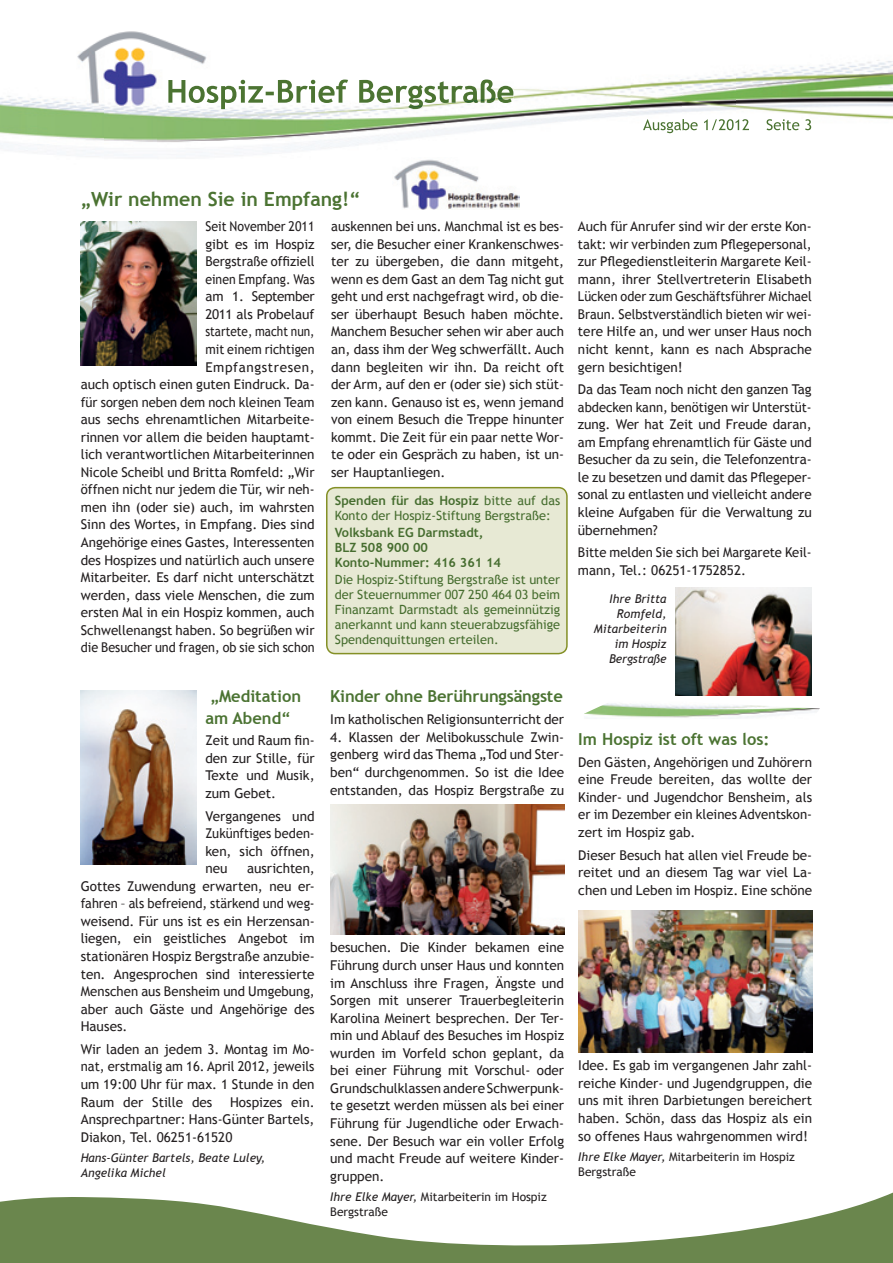
<style>
.page{position:relative;width:893px;height:1263px;background:#fff}
.page>*{position:absolute;margin:0;border:0;box-sizing:border-box;transform-origin:0 0}
.t1{font:700 19.5px "Trebuchet MS";color:#4b7332}
.t2{font:700 16.5px/21px "Trebuchet MS";color:#4b7332}
.t3{font:13.5px/17.5px "Trebuchet MS";color:#231f20;text-align:justify}
.t4{font:13.5px/17.5px "Trebuchet MS";color:#231f20;text-align:right;scale:.92 1}
.t5{font:12.75px/15px "Trebuchet MS";color:#466d2f}
.t6{font:700 12.75px/15px "Trebuchet MS";color:#466d2f}
.t7{font:italic 12px/15px "Trebuchet MS";color:#231f20;text-align:right}
.t8{font:12px/15px "Trebuchet MS";color:#231f20}
.s1{font-weight:700}
.s2{font-style:italic}
</style>
<div class="page">
<img style="left:84px;top:31px;width:123px;height:75px">
<img style="left:81px;top:221px;width:116px;height:144px">
<img style="left:675px;top:587px;width:136px;height:108px">
<img style="left:578px;top:910px;width:234px;height:142px">
<img style="left:81px;top:690px;width:116px;height:174px">
<img style="left:330px;top:804px;width:234px;height:131px">
<img style="left:0;top:51px;width:106px;height:181px">
<img style="left:157px;top:105px;width:473px;height:127px">
<img style="left:105px;top:106px;width:53px;height:115px">
<img style="left:630px;top:78px;width:52px;height:38px">
<img style="left:736px;top:60px;width:157px;height:71px">
<img style="left:682px;top:74px;width:54px;height:38px">
<img style="left:514px;top:78px;width:117px;height:27px">
<img style="left:767px;top:119px;width:44px;height:11px">
<img style="left:643px;top:119px;width:106px;height:14px">
<img style="left:168px;top:79px;width:346px;height:30px">
<img style="left:168px;top:79px;width:57px;height:27px">
<img style="left:584px;top:703px;width:236px;height:16px">
<img style="left:392px;top:157px;width:128px;height:52px">
<svg style="left:0;top:1192px;width:893px;height:71px;fill:#6a864d"></svg>
<div style="left:327px;top:488px;width:240px;height:166px;background:#e7e9d4;border-radius:9px"></div>
<div style="left:326px;top:487px;width:242px;height:167px;border:2px solid #849026;border-radius:9px"></div>
<h1 class="t1" style="left:81px;top:187px;width:281px">„Wir nehmen Sie in Empfang!“</h1>
<p class="t3" style="left:331px;top:218px;width:234px">auskennen bei uns. Manchmal ist es bes&shy;ser, die Besucher einer Krankenschwes&shy;ter zu übergeben, die dann mitgeht, wenn es dem Gast an dem Tag nicht gut geht und erst nachgefragt wird, ob die&shy;ser überhaupt Besuch haben möchte.<br>Manchem Besucher sehen wir aber auch an, dass ihm der Weg schwerfällt. Auch dann begleiten wir ihn. Da reicht oft der Arm, auf den er (oder sie) sich stüt&shy;zen kann. Genauso ist es, wenn jemand von einem Besuch die Treppe hinunter kommt. Die Zeit für ein paar nette Wor&shy;te oder ein Gespräch zu haben, ist un&shy;ser Hauptanliegen.</p>
<p class="t3" style="left:578px;top:218px;width:235px">Auch für Anrufer sind wir der erste Kon&shy;takt: wir verbinden zum Pflegepersonal, zur Pflegedienstleiterin Margarete Keil&shy;mann, ihrer Stellvertreterin Elisabeth Lücken oder zum Geschäftsführer Michael Braun. Selbstverständlich bieten wir wei&shy;tere Hilfe an, und wer unser Haus noch nicht kennt, kann es nach Absprache gern besichtigen!</p>
<p class="t4" style="left:81px;top:218px;width:256px">Seit November 2011<br>gibt es im Hospiz<br>Bergstraße offiziell<br>einen Empfang. Was<br>am 1. September<br>2011 als Probelauf<br>startete, macht nun,<br>mit einem richtigen<br>Empfangstresen,<br>auch optisch einen guten Eindruck. Da&shy;für sorgen neben dem noch kleinen Team aus sechs ehrenamtlichen Mitarbeite&shy;rinnen vor allem die beiden hauptamt&shy;lich verantwortlichen Mitarbeiterinnen<br>Nicole Scheibl und Britta Romfeld: „Wir öffnen nicht nur jedem die Tür, wir neh&shy;men ihn (oder sie) auch, im wahrsten<br>Sinn des Wortes, in Empfang. Dies sind<br>Angehörige eines Gastes, Interessenten des Hospizes und natürlich auch unsere<br>Mitarbeiter. Es darf nicht unterschätzt werden, dass viele Menschen, die zum ersten Mal in ein Hospiz kommen, auch<br>Schwellenangst haben. So begrüßen wir die Besucher und fragen, ob sie sich schon</p>
<p class="t3" style="left:578px;top:381px;width:235px">Da das Team noch nicht den ganzen Tag abdecken kann, benötigen wir Unterstüt&shy;zung. Wer hat Zeit und Freude daran, am Empfang ehrenamtlich für Gäste und Besucher da zu sein, die Telefonzentra&shy;le zu besetzen und damit das Pflegeper&shy;sonal zu entlasten und vielleicht andere kleine Aufgaben für die Verwaltung zu übernehmen?</p>
<p class="t3" style="left:578px;top:544px;width:235px">Bitte melden Sie sich bei Margarete Keil&shy;mann, Tel.: 06251-1752852.</p>
<p class="t7" style="left:594px;top:591px;width:74px">Ihre Britta<br>Romfeld,<br>Mitarbeiterin im Hospiz<br>Bergstraße</p>
<p class="t5" style="left:335px;top:493px;width:227px"><span class="s1">Spenden für das Hospiz</span> bitte auf das<br>Konto der Hospiz-Stiftung Bergstraße:</p>
<p class="t6" style="left:335px;top:525px;width:168px">Volksbank EG Darmstadt,<br>BLZ 508 900 00<br>Konto-Nummer: 416 361 14</p>
<p class="t5" style="left:335px;top:572px;width:227px;text-align:justify">Die Hospiz-Stiftung Bergstraße ist unter der Steuernummer 007 250 464 03 beim Finanzamt Darmstadt als gemeinnützig anerkannt und kann steuerabzugsfähige Spendenquittungen erteilen.</p>
<p class="t2" style="left:205px;top:686px;width:97px;text-indent:5px">„Meditation am Abend“</p>
<p class="t3" style="left:205px;top:732px;width:111px">Zeit und Raum fin&shy;den zur Stille, für Texte und Musik, zum Gebet.</p>
<p class="t3" style="left:205px;top:807px;width:111px">Vergangenes und Zukünftiges beden&shy;ken, sich öffnen, neu</p>
<p class="t3" style="left:81px;top:860px;width:235px;text-indent:166px">ausrichten, Gottes Zuwendung erwarten, neu er&shy;fahren – als befreiend, stärkend und weg&shy;weisend. Für uns ist es ein Herzensan&shy;liegen, ein geistliches Angebot im stationären Hospiz Bergstraße anzubie&shy;ten. Angesprochen sind interessierte Menschen aus Bensheim und Umgebung, aber auch Gäste und Angehörige des Hauses.</p>
<p class="t3" style="left:81px;top:1040px;width:235px">Wir laden an jedem 3. Montag im Mo&shy;nat, erstmalig am 16. April 2012, jeweils um 19:00 Uhr für max. 1 Stunde in den Raum der Stille des</p>
<p class="t3" style="left:81px;top:1093px;width:235px;text-indent:149px">Hospizes ein.<br>Ansprechpartner: Hans-Günter Bartels, Diakon, Tel. 06251-61520</p>
<p class="t7" style="left:81px;top:1150px;width:186px;text-align:left">Hans-Günter Bartels, Beate Luley,<br>Angelika Michel</p>
<p class="t2" style="left:330px;top:686px;width:234px">Kinder ohne Berührungsängste</p>
<p class="t3" style="left:330px;top:711px;width:235px">Im katholischen Religionsunterricht der</p>
<p class="t3" style="left:330px;top:728px;width:235px">4. Klassen der Melibokusschule Zwin&shy;genberg wird das Thema „Tod und Ster&shy;ben“ durchgenommen. So ist die Idee entstanden, das Hospiz Bergstraße zu</p>
<p class="t2" style="left:578px;top:729px;width:193px">Im Hospiz ist oft was los:</p>
<p class="t3" style="left:578px;top:753px;width:235px">Den Gästen, Angehörigen und Zuhörern eine Freude bereiten, das wollte der Kinder- und Jugendchor Bensheim, als er im Dezember ein kleines Adventskon&shy;zert im Hospiz gab.</p>
<p class="t3" style="left:578px;top:846px;width:235px">Dieser Besuch hat allen viel Freude be&shy;reitet und an diesem Tag war viel La&shy;chen und Leben im Hospiz. Eine schöne</p>
<p class="t3" style="left:330px;top:939px;width:235px">besuchen. Die Kinder bekamen eine Führung durch unser Haus und konnten im Anschluss ihre Fragen, Ängste und Sorgen mit unserer Trauerbegleiterin Karolina Meinert besprechen. Der Ter&shy;min und Ablauf des Besuches im Hospiz wurden im Vorfeld schon geplant, da bei einer Führung mit Vorschul- oder Grundschulklassen andere Schwerpunk&shy;te gesetzt werden müssen als bei einer Führung für Jugendliche oder Erwach&shy;sene. Der Besuch war ein voller Erfolg und macht Freude auf weitere Kinder&shy;gruppen.</p>
<p class="t8" style="left:330px;top:1189px;width:218px"><span class="s2">Ihre Elke Mayer,</span> Mitarbeiterin im Hospiz<br>Bergstraße</p>
<p class="t3" style="left:578px;top:1057px;width:235px">Idee. Es gab im vergangenen Jahr zahl&shy;reiche Kinder- und Jugendgruppen, die uns mit ihren Darbietungen bereichert haben. Schön, dass das Hospiz als ein so offenes Haus wahrgenommen wird!</p>
<p class="t8" style="left:578px;top:1149px;width:218px"><span class="s2">Ihre Elke Mayer,</span> Mitarbeiterin im Hospiz<br>Bergstraße</p>
</div>
